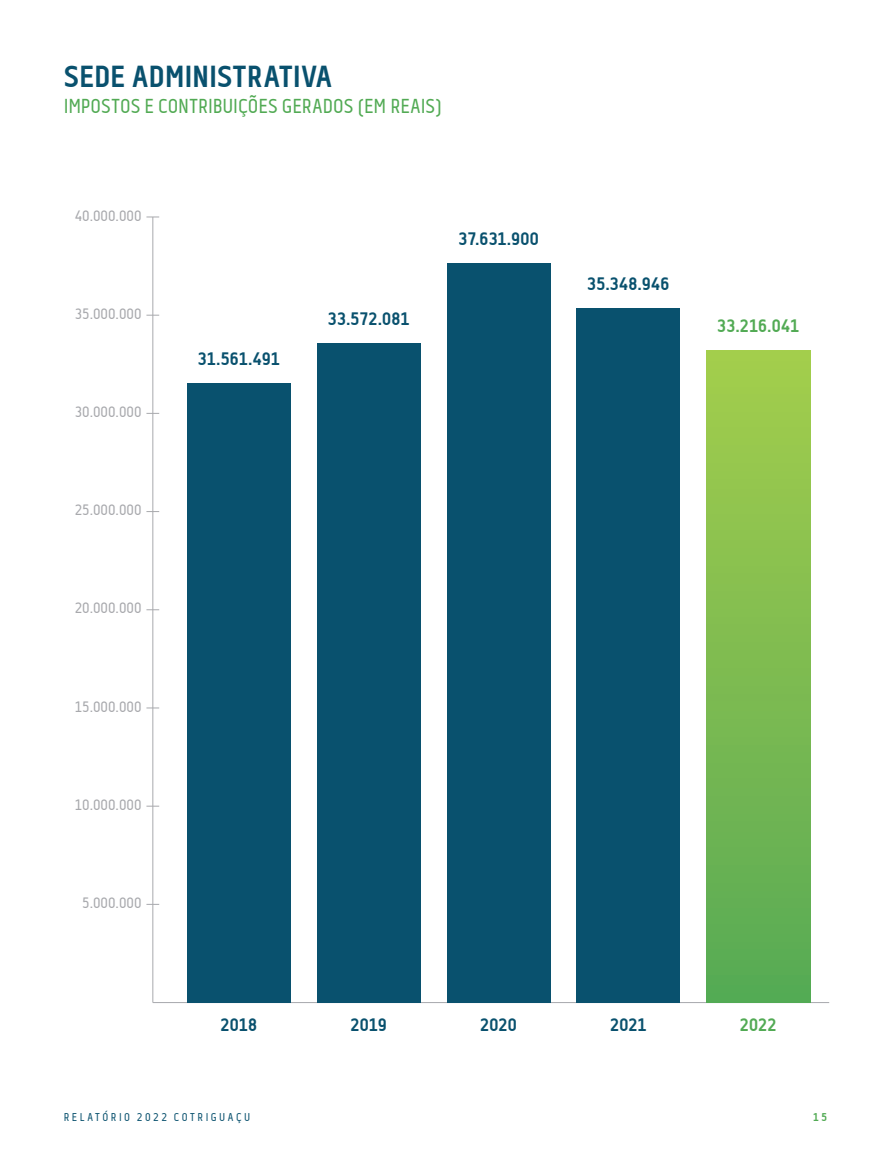
<style>
.page{position:relative;width:893px;height:1170px;background:#fff}
.page>*{position:absolute;margin:0;border:0;box-sizing:border-box;transform-origin:0 0}
.Título_Comum{font:700 30.3px "Centima";letter-spacing:-.005em;color:#09516e}
.Subtítulo_Comum{font:20.1px "Centima";letter-spacing:.005em;color:#52aa54}
.t1{font:700 18px "Centima";letter-spacing:.005em;color:#09516e}
.t2{font:700 18px "Centima";letter-spacing:.01em;color:#52aa54}
.t3{font:15px "Centima";color:#a8a9ad}
.t4{font:11.25px "Centima";letter-spacing:.225em;color:#09516e}
.t5{font:700 11.25px "Centima";color:#52aa54}
</style>
<div class="page">
<hr style="left:153px;top:1002px;width:676px;height:1px;background:#a8a9ad">
<hr style="left:152px;top:217px;width:1px;height:785px;background:#a8a9ad">
<div style="left:187px;top:382px;width:104px;height:620px;background:#09516e"></div>
<div style="left:317px;top:343px;width:104px;height:659px;background:#09516e"></div>
<div style="left:447px;top:263px;width:103px;height:739px;background:#09516e"></div>
<div style="left:576px;top:308px;width:104px;height:694px;background:#09516e"></div>
<div style="left:706px;top:350px;width:104px;height:652px;background:linear-gradient(to bottom,#a4cd4c,#57aa55)"></div>
<svg style="left:147px;top:903px;width:12px;height:1px"></svg>
<svg style="left:146px;top:805px;width:13px;height:1px"></svg>
<svg style="left:146px;top:707px;width:13px;height:1px"></svg>
<svg style="left:146px;top:609px;width:13px;height:1px"></svg>
<svg style="left:146px;top:511px;width:13px;height:1px"></svg>
<svg style="left:146px;top:413px;width:13px;height:1px"></svg>
<svg style="left:146px;top:315px;width:13px;height:1px"></svg>
<svg style="left:146px;top:216px;width:13px;height:1px"></svg>
<p class="Título_Comum" style="left:64px;top:58px;width:270px">SEDE ADMINISTRATIVA</p>
<p class="Subtítulo_Comum" style="left:64px;top:95px;width:380px">IMPOSTOS E CONTRIBUIÇÕES GERADOS (EM REAIS)</p>
<p class="t3" style="left:75px;top:207px;width:68px">40.000.000</p>
<p class="t3" style="left:75px;top:305px;width:68px">35.000.000</p>
<p class="t3" style="left:75px;top:403px;width:68px">30.000.000</p>
<p class="t3" style="left:75px;top:501px;width:68px">25.000.000</p>
<p class="t3" style="left:75px;top:599px;width:68px">20.000.000</p>
<p class="t3" style="left:75px;top:697px;width:68px">15.000.000</p>
<p class="t3" style="left:75px;top:796px;width:68px">10.000.000</p>
<p class="t3" style="left:82px;top:894px;width:61px">5.000.000</p>
<p class="t1" style="left:198px;top:348px;width:83px">31.561.491</p>
<p class="t1" style="left:328px;top:308px;width:83px">33.572.081</p>
<p class="t1" style="left:458px;top:228px;width:82px">37.631.900</p>
<p class="t1" style="left:587px;top:273px;width:84px">35.348.946</p>
<p class="t2" style="left:717px;top:315px;width:83px">33.216.041</p>
<p class="t1" style="left:221px;top:1013px;width:38px">2018</p>
<p class="t1" style="left:350px;top:1013px;width:38px">2019</p>
<p class="t1" style="left:480px;top:1013px;width:38px">2020</p>
<p class="t1" style="left:610px;top:1013px;width:38px">2021</p>
<p class="t2" style="left:740px;top:1013px;width:38px">2022</p>
<p class="t4" style="left:64px;top:1111px;width:188px">RELATÓRIO 2022 COTRIGUAÇU</p>
<p class="t5" style="left:813px;top:1110px;width:15px">15</p>
</div>
